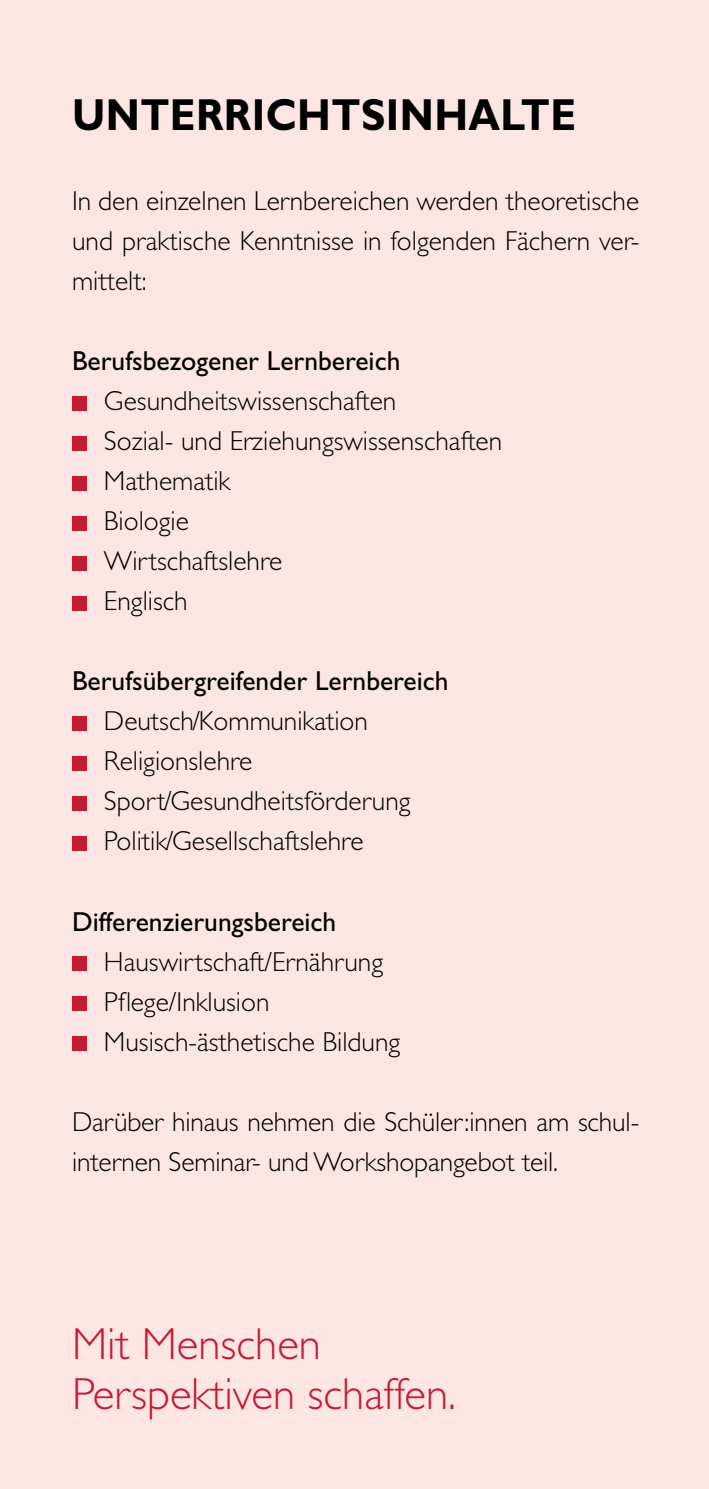
<style>
.page{position:relative;width:709px;height:1489px;background:#fff}
.page>*{position:absolute;margin:0;border:0;box-sizing:border-box;transform-origin:0 0}
.A_Perspektiven{font:300 45px "Gill Sans Std";color:#c61a32}
.H3_Headline_Fließtex{font:700 45px "Gill Sans Std";letter-spacing:.01em;color:#000;scale:.9 1}
.Fließtext_Aufzählung{font:300 27.5px/40px "Gill Sans Std";color:#000}
.t1{font:27.5px "Gill Sans Std";color:#000}
</style>
<div class="page">
<div style="left:0;top:0;width:709px;height:1488px;background:#fce6e4"></div>
<div style="left:72px;top:396px;width:14px;height:14px;background:#c61a32"></div>
<div style="left:72px;top:436px;width:14px;height:14px;background:#c61a32"></div>
<div style="left:72px;top:476px;width:14px;height:14px;background:#c61a32"></div>
<div style="left:72px;top:516px;width:14px;height:14px;background:#c61a32"></div>
<div style="left:72px;top:556px;width:14px;height:14px;background:#c61a32"></div>
<div style="left:72px;top:596px;width:14px;height:14px;background:#c61a32"></div>
<div style="left:72px;top:716px;width:14px;height:14px;background:#c61a32"></div>
<div style="left:72px;top:756px;width:14px;height:14px;background:#c61a32"></div>
<div style="left:72px;top:796px;width:14px;height:14px;background:#c61a32"></div>
<div style="left:72px;top:836px;width:14px;height:14px;background:#c61a32"></div>
<div style="left:72px;top:956px;width:14px;height:14px;background:#c61a32"></div>
<div style="left:72px;top:996px;width:14px;height:14px;background:#c61a32"></div>
<div style="left:72px;top:1036px;width:14px;height:14px;background:#c61a32"></div>
<p class="H3_Headline_Fließtex" style="left:72px;top:88px;width:561px">UNTERRICHTSINHALTE</p>
<p class="Fließtext_Aufzählung" style="left:72px;top:181px;width:568px">In den einzelnen Lernbereichen werden theoretische</p>
<p class="Fließtext_Aufzählung" style="left:72px;top:221px;width:568px">und praktische Kenntnisse in folgenden Fächern ver&shy;mittelt:</p>
<p class="t1" style="left:72px;top:345px;width:330px">Berufsbezogener Lernbereich</p>
<p class="Fließtext_Aufzählung" style="left:104px;top:381px;width:294px">Gesundheitswissenschaften</p>
<p class="Fließtext_Aufzählung" style="left:104px;top:421px;width:400px">Sozial- und Erziehungswissenschaften</p>
<p class="Fließtext_Aufzählung" style="left:104px;top:461px;width:128px">Mathematik</p>
<p class="Fließtext_Aufzählung" style="left:104px;top:501px;width:86px">Biologie</p>
<p class="Fließtext_Aufzählung" style="left:104px;top:541px;width:180px">Wirtschaftslehre</p>
<p class="Fließtext_Aufzählung" style="left:104px;top:581px;width:85px">Englisch</p>
<p class="t1" style="left:72px;top:665px;width:378px">Berufsübergreifender Lernbereich</p>
<p class="Fließtext_Aufzählung" style="left:104px;top:701px;width:265px">Deutsch/Kommunikation</p>
<p class="Fließtext_Aufzählung" style="left:104px;top:741px;width:150px">Religionslehre</p>
<p class="Fließtext_Aufzählung" style="left:104px;top:781px;width:308px">Sport/Gesundheitsförderung</p>
<p class="Fließtext_Aufzählung" style="left:104px;top:821px;width:261px">Politik/Gesellschaftslehre</p>
<p class="t1" style="left:72px;top:905px;width:266px">Differenzierungsbereich</p>
<p class="Fließtext_Aufzählung" style="left:104px;top:941px;width:281px">Hauswirtschaft/Ernährung</p>
<p class="Fließtext_Aufzählung" style="left:104px;top:981px;width:167px">Pflege/Inklusion</p>
<p class="Fließtext_Aufzählung" style="left:104px;top:1021px;width:298px">Musisch-ästhetische Bildung</p>
<p class="Fließtext_Aufzählung" style="left:72px;top:1101px;width:568px">Darüber hinaus nehmen die Schüler:innen am schul&shy;internen Seminar- und Workshopangebot teil.</p>
<p class="A_Perspektiven" style="left:72px;top:1318px;width:250px">Mit Menschen</p>
<p class="A_Perspektiven" style="left:72px;top:1368px;width:385px">Perspektiven schaffen.</p>
</div>
